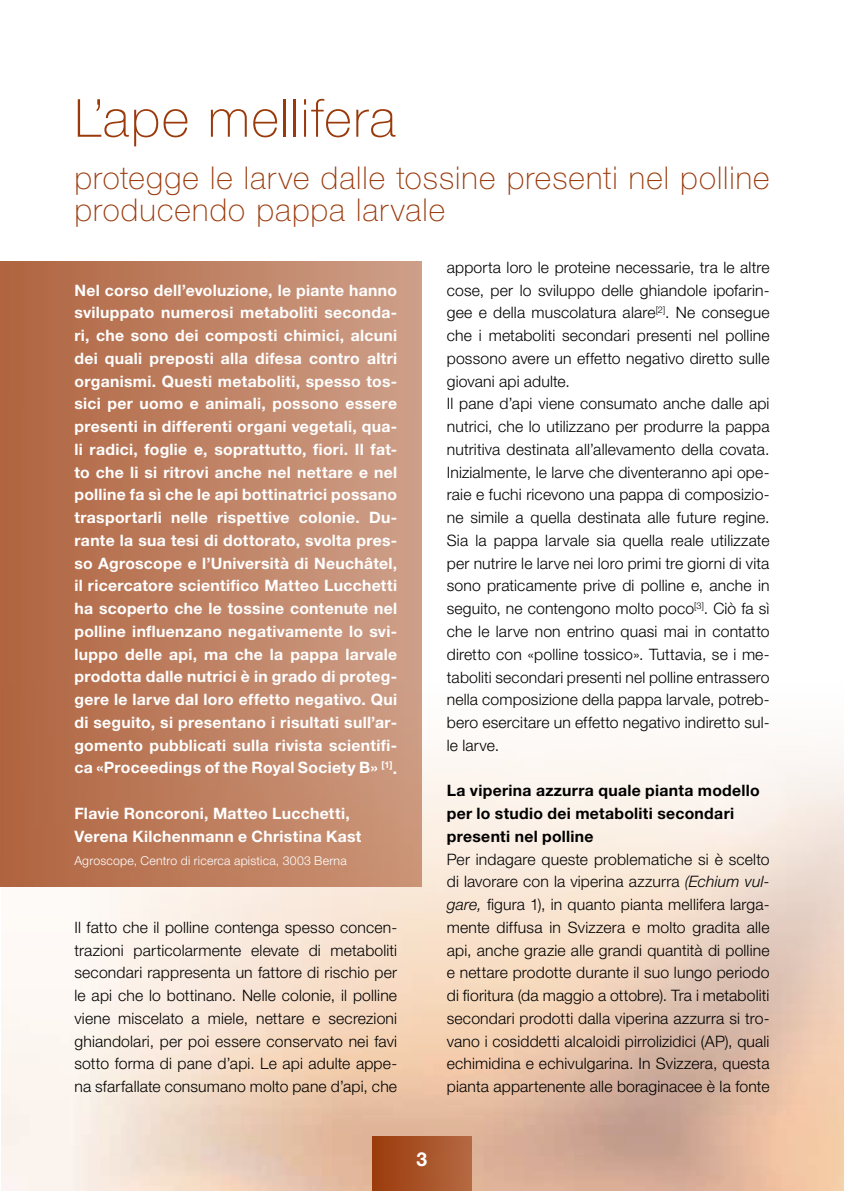
<style>
.page{position:relative;width:844px;height:1191px;background:#fff}
.page>*{position:absolute;margin:0;border:0;box-sizing:border-box;transform-origin:0 0}
.t1{font:100 52.5px "Helvetica Neue LT Std";letter-spacing:.03em;color:#9a390a}
.t2{font:100 31.5px/31.5px "Helvetica Neue LT Std";letter-spacing:.035em;color:#9a390a}
.t3{font:700 19.25px "Helvetica Neue LT Std";color:#fff}
.t4{font:300 15.75px/22.8px "Helvetica Neue LT Std";letter-spacing:.01em;color:#000;text-align:justify}
.t5{font:700 15.75px/22.8px "Helvetica Neue LT Std";letter-spacing:.02em;color:#fff;text-align:justify}
.t6{font:700 15.75px/22.8px "Helvetica Neue LT Std";letter-spacing:.02em;color:#000}
.t7{font:300 12.25px "Helvetica Neue LT Std";letter-spacing:.02em;color:#fff}
.s1{font-style:italic}
</style>
<div class="page">
<img style="left:1px;top:750px;width:842px;height:441px">
<div style="left:372px;top:1136px;width:99px;height:55px;background:linear-gradient(to right,#9b3b0c,#b56942)"></div>
<div style="left:0;top:261px;width:422px;height:626px;background:linear-gradient(to right,#b0643f,#ce9e86)"></div>
<h1 class="t1" style="left:74px;top:88px;width:322px">L’ape mellifera</h1>
<h2 class="t2" style="left:74px;top:162px;width:696px">protegge le larve dalle tossine presenti nel polline producendo pappa larvale</h2>
<p class="t5" style="left:74px;top:278px;width:324px">Nel corso dell’evoluzione, le piante hanno sviluppato numerosi metaboliti seconda&shy;ri, che sono dei composti chimici, alcuni dei quali preposti alla difesa contro altri organismi. Questi metaboliti, spesso tos&shy;sici per uomo e animali, possono essere presenti in differenti organi vegetali, qua&shy;li radici, foglie e, soprattutto, fiori. Il fat&shy;to che li si ritrovi anche nel nettare e nel polline fa sì che le api bottinatrici possano trasportarli nelle rispettive colonie. Du&shy;rante la sua tesi di dottorato, svolta pres&shy;so Agroscope e l’Università di Neuchâtel, il ricercatore scientifico Matteo Lucchetti ha scoperto che le tossine contenute nel polline influenzano negativamente lo svi&shy;luppo delle api, ma che la pappa larvale prodotta dalle nutrici è in grado di proteg&shy;gere le larve dal loro effetto negativo. Qui di seguito, si presentano i risultati sull’ar&shy;gomento pubblicati sulla rivista scientifi&shy;ca «Proceedings of the Royal Society B» <sup>[1]</sup>.</p>
<p class="t5" style="left:74px;top:801px;width:288px">Flavie Roncoroni, Matteo Lucchetti,<br>Verena Kilchenmann e Christina Kast</p>
<p class="t7" style="left:74px;top:852px;width:274px">Agroscope, Centro di ricerca apistica, 3003 Berna</p>
<p class="t4" style="left:74px;top:915px;width:324px">Il fatto che il polline contenga spesso concen&shy;trazioni particolarmente elevate di metaboliti secondari rappresenta un fattore di rischio per le api che lo bottinano. Nelle colonie, il polline viene miscelato a miele, nettare e secrezioni ghiandolari, per poi essere conservato nei favi sotto forma di pane d’api. Le api adulte appe&shy;na sfarfallate consumano molto pane d’api, che</p>
<p class="t4" style="left:446px;top:256px;width:324px;text-align:left">apporta loro le proteine necessarie, tra le altre cose, per lo sviluppo delle ghiandole ipofarin&shy;gee e della muscolatura alare<sup>[2]</sup>. Ne consegue che i metaboliti secondari presenti nel polline possono avere un effetto negativo diretto sulle giovani api adulte.<br>Il pane d’api viene consumato anche dalle api nutrici, che lo utilizzano per produrre la pappa nutritiva destinata all’allevamento della covata.<br>Inizialmente, le larve che diventeranno api ope&shy;raie e fuchi ricevono una pappa di composizio&shy;ne simile a quella destinata alle future regine.<br>Sia la pappa larvale sia quella reale utilizzate per nutrire le larve nei loro primi tre giorni di vita sono praticamente prive di polline e, anche in seguito, ne contengono molto poco<sup>[3]</sup>. Ciò fa sì che le larve non entrino quasi mai in contatto diretto con «polline tossico». Tuttavia, se i me&shy;taboliti secondari presenti nel polline entrassero nella composizione della pappa larvale, potreb&shy;bero esercitare un effetto negativo indiretto sul&shy;le larve.</p>
<p class="t6" style="left:446px;top:779px;width:314px">La viperina azzurra quale pianta modello per lo studio dei metaboliti secondari presenti nel polline</p>
<p class="t4" style="left:446px;top:847px;width:324px">Per indagare queste problematiche si è scelto di lavorare con la viperina azzurra <span class="s1">(Echium vul&shy;gare,</span> figura 1), in quanto pianta mellifera larga&shy;mente diffusa in Svizzera e molto gradita alle api, anche grazie alle grandi quantità di polline e nettare prodotte durante il suo lungo periodo di fioritura (da maggio a ottobre). Tra i metaboliti secondari prodotti dalla viperina azzurra si tro&shy;vano i cosiddetti alcaloidi pirrolizidici (AP), quali echimidina e echivulgarina. In Svizzera, questa pianta appartenente alle boraginacee è la fonte</p>
<p class="t3" style="left:416px;top:1147px;width:12px">3</p>
</div>
